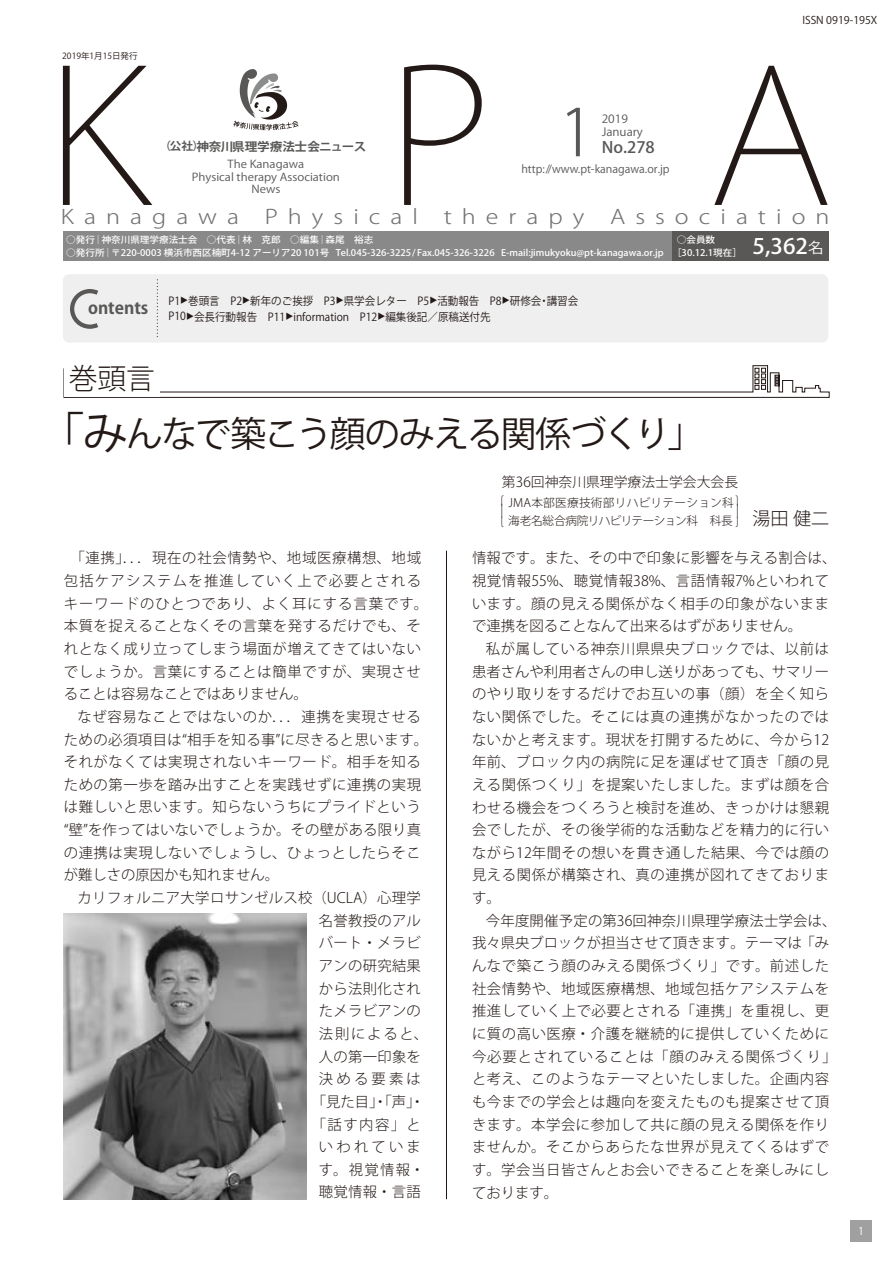
<style>
.page{position:relative;width:893px;height:1263px;background:#fff}
.page>*{position:absolute;margin:0;border:0;box-sizing:border-box;transform-origin:0 0}
.t1{font:200 184.35px "Koz Go Pro";color:#231916;scale:1.05 1}
.t2{font:300 64.95px "Koz Go Pro";color:#595857}
.t3{font:35.7px "Koz Go Pro";letter-spacing:-.05em;color:#231916}
.t4{font:300 28.65px "Koz Go Pro";color:#231916}
.t5{font:500 21.15px "Koz Go Pro";color:#fff;scale:1.05 1}
.t6{font:300 19.95px "Koz Go Pro";letter-spacing:.43em;color:#727272;scale:1.18 1}
.t7{font:300 18px "Koz Go Pro";color:#231916}
.t8{font:700 16.95px "Koz Go Pro";color:#595857}
.t9{font:500 15.6px "Koz Go Pro";color:#595857;scale:1.05 1}
.t10{font:300 14.4px/22.6px "Koz Go Pro";letter-spacing:.04em;color:#231916}
.t11{font:300 14.4px/22.6px "Koz Go Pro";letter-spacing:.02em;color:#231916}
.t12{font:300 13.8px/12.8px "Koz Go Pro";color:#231916;text-align:justify}
.t13{font:700 12px "Koz Go Pro";letter-spacing:-.04em;color:#595857;scale:1.05 1}
.t14{font:300 11.7px/18px "Koz Go Pro";letter-spacing:.02em;color:#231916}
.t15{font:11.25px "Koz Go Pro";color:#595857;scale:1.05 1}
.t16{font:11.1px "Koz Go Pro";color:#231916;scale:.95 1}
.t17{font:10.95px "Koz Go Pro";color:#595857}
.t18{font:10.8px/12.1px "Koz Go Pro";color:#595857;text-align:center;scale:1.08 1}
.t19{font:10.65px "Koz Go Pro";color:#231916}
.t20{font:10.65px "Koz Go Pro";color:#fff}
.t21{font:500 9.15px/12.8px "Koz Go Pro";color:#fff;scale:1.05 1}
.t22{font:8.55px "Koz Go Pro";color:#231916}
.t23{font:8.1px "Koz Go Pro";color:#231916;scale:.95 1}
.s1{font-size:11.1px}
.s2{font-weight:400;font-size:14.55px}
.s3{font-size:44.7px}
</style>
<div class="page">
<img style="left:64px;top:913px;width:242px;height:286px">
<div style="left:850px;top:1220px;width:22px;height:22px;background:#a0a0a1"></div>
<hr style="left:446px;top:551px;width:1px;height:648px;background:#231916">
<svg style="left:64px;top:365px;width:766px;height:33px"></svg>
<div style="left:65px;top:361px;width:95px;height:36px;background:#fff"></div>
<div style="left:63px;top:231px;width:765px;height:30px;background:#898989"></div>
<div style="left:672px;top:231px;width:156px;height:30px;background:#595857"></div>
<svg style="left:233px;top:69px;width:66px;height:61px"></svg>
<div style="left:63px;top:274px;width:765px;height:69px;background:#efeff0;border-radius:6px"></div>
<svg style="left:70px;top:289px;width:29px;height:40px"></svg>
<svg style="left:157px;top:280px;width:1px;height:58px"></svg>
<p class="t19" style="left:802px;top:13px;width:77px">ISSN 0919-195X</p>
<p class="t22" style="left:62px;top:50px;width:77px">2019年1月15日発行</p>
<h1 class="t1" style="left:45px;top:16px;width:101px">K</h1>
<h3 class="t6" style="left:61px;top:204px;width:152px">Kanagawa</h3>
<h3 class="t6" style="left:265px;top:204px;width:131px">Physical</h3>
<h1 class="t1" style="left:386px;top:16px;width:101px">P</h1>
<h3 class="t6" style="left:444px;top:204px;width:121px">therapy</h3>
<h3 class="t6" style="left:610px;top:204px;width:188px">Association</h3>
<h1 class="t1" style="left:708px;top:16px;width:121px">A</h1>
<h2 class="t2" style="left:559px;top:90px;width:37px">1</h2>
<p class="t15" style="left:602px;top:112px;width:26px">2019</p>
<p class="t9" style="left:602px;top:137px;width:52px">No.278</p>
<p class="t15" style="left:602px;top:125px;width:41px">January</p>
<p class="t13" style="left:160px;top:138px;width:198px"><span class="s1">（公社）</span>神奈川県理学療法士会ニュース</p>
<p class="t18" style="left:192px;top:159px;width:139px">The Kanagawa<br>Physical therapy Association<br>News</p>
<p class="t17" style="left:521px;top:162px;width:150px">http://www.pt-kanagawa.or.jp</p>
<p class="t21" style="left:66px;top:234px;width:294px">○発行｜神奈川県理学療法士会　○代表｜林　克郎　○編集｜森尾　裕志</p>
<p class="t21" style="left:66px;top:246px;width:570px">○発行所｜〒220-0003 横浜市西区楠町4-12 アーリア20 101号 Tel.045-326-3225/Fax.045-326-3226 E-mail:jimukyoku@pt-kanagawa.or.jp</p>
<p class="t21" style="left:672px;top:234px;width:68px;text-indent:5px">○会員数［30.12.1現在］</p>
<p class="t8" style="left:88px;top:297px;width:62px">ontents</p>
<p class="t16" style="left:168px;top:293px;width:14px">P1</p>
<p class="t23" style="left:179px;top:304px;width:10px;rotate:-90deg">▼</p>
<p class="t16" style="left:188px;top:293px;width:58px">巻頭言　P2</p>
<p class="t23" style="left:241px;top:304px;width:10px;rotate:-90deg">▼</p>
<p class="t16" style="left:250px;top:293px;width:91px">新年のご挨拶　P3</p>
<p class="t23" style="left:335px;top:304px;width:10px;rotate:-90deg">▼</p>
<p class="t16" style="left:344px;top:293px;width:91px">県学会レター　P5</p>
<p class="t23" style="left:428px;top:304px;width:10px;rotate:-90deg">▼</p>
<p class="t16" style="left:437px;top:293px;width:69px">活動報告　P8</p>
<p class="t23" style="left:501px;top:304px;width:10px;rotate:-90deg">▼</p>
<p class="t16" style="left:510px;top:293px;width:74px">研修会・講習会</p>
<p class="t16" style="left:168px;top:309px;width:20px">P10</p>
<p class="t23" style="left:185px;top:320px;width:10px;rotate:-90deg">▼</p>
<p class="t16" style="left:194px;top:309px;width:98px">会長行動報告　P11</p>
<p class="t23" style="left:284px;top:320px;width:10px;rotate:-90deg">▼</p>
<p class="t16" style="left:293px;top:309px;width:90px">information　P12</p>
<p class="t23" style="left:376px;top:320px;width:10px;rotate:-90deg">▼</p>
<p class="t16" style="left:385px;top:309px;width:112px">編集後記／原稿送付先</p>
<h3 class="t5" style="left:752px;top:233px;width:69px">5,362<span class="s2">名</span></h3>
<h3 class="t4" style="left:69px;top:360px;width:88px">巻頭言</h3>
<h3 class="t3" style="left:40px;top:410px;width:665px"><span class="s3">「み</span>んなで築こう顔のみえる関係づくり」</h3>
<p class="t12" style="left:502px;top:476px;width:238px">第36回神奈川県理学療法士学会大会長</p>
<p class="t14" style="left:508px;top:493px;width:227px">JMA本部医療技術部リハビリテーション科海老名総合病院リハビリテーション科　科長</p>
<p class="t12" style="left:495px;top:492px;width:15px">⎧ ⎜ ⎩</p>
<p class="t12" style="left:731px;top:492px;width:15px">⎫ ⎜ ⎭</p>
<p class="t7" style="left:753px;top:507px;width:78px">湯田 健二</p>
<p class="t10" style="left:64px;top:547px;width:366px;text-indent:7px">「連携」．．．現在の社会情勢や、地域医療構想、地域包括ケアシステムを推進していく上で必要とされるキーワードのひとつであり、よく耳にする言葉です。本質を捉えることなくその言葉を発するだけでも、それとなく成り立ってしまう場面が増えてきてはいないでしょうか。言葉にすることは簡単ですが、実現させることは容易なことではありません。</p>
<p class="t10" style="left:64px;top:705px;width:366px;text-indent:14px">なぜ容易なことではないのか．．．連携を実現させるための必須項目は“相手を知る事”に尽きると思います。それがなくては実現されないキーワード。相手を知るための第一歩を踏み出すことを実践せずに連携の実現は難しいと思います。知らないうちにプライドという“壁”を作ってはいないでしょうか。その壁がある限り真の連携は実現しないでしょうし、ひょっとしたらそこが難しさの原因かも知れません。</p>
<p class="t10" style="left:78px;top:886px;width:345px">カリフォルニア大学ロサンゼルス校（UCLA）心理学</p>
<p class="t11" style="left:319px;top:909px;width:104px">名誉教授のアル</p>
<p class="t10" style="left:319px;top:932px;width:104px">バート・メラビ</p>
<p class="t11" style="left:319px;top:954px;width:104px">アンの研究結果</p>
<p class="t11" style="left:319px;top:977px;width:104px">から法則化され</p>
<p class="t11" style="left:319px;top:1000px;width:104px">たメラビアンの</p>
<p class="t10" style="left:319px;top:1022px;width:111px">法則によると、</p>
<p class="t11" style="left:319px;top:1045px;width:104px">人の第一印象を</p>
<p class="t10" style="left:319px;top:1068px;width:104px">決める要素は</p>
<p class="t10" style="left:312px;top:1090px;width:114px">「見た目」・「声」・</p>
<p class="t10" style="left:312px;top:1113px;width:111px">「話す内容」と</p>
<p class="t10" style="left:319px;top:1136px;width:104px">いわれていま</p>
<p class="t10" style="left:319px;top:1158px;width:107px">す。視覚情報・</p>
<p class="t10" style="left:319px;top:1181px;width:104px">聴覚情報・言語</p>
<p class="t11" style="left:472px;top:547px;width:366px">情報です。また、その中で印象に影響を与える割合は、視覚情報55%、聴覚情報38%、言語情報7%といわれています。顔の見える関係がなく相手の印象がないままで連携を図ることなんて出来るはずがありません。</p>
<p class="t10" style="left:472px;top:637px;width:359px;text-align:justify;text-indent:14px">私が属している神奈川県県央ブロックでは、以前は患者さんや利用者さんの申し送りがあっても、サマリーのやり取りをするだけでお互いの事（顔）を全く知らない関係でした。そこには真の連携がなかったのではないかと考えます。現状を打開するために、今から12年前、ブロック内の病院に足を運ばせて頂き「顔の見える関係つくり」を提案いたしました。まずは顔を合わせる機会をつくろうと検討を進め、きっかけは懇親会でしたが、その後学術的な活動などを精力的に行いながら12年間その想いを貫き通した結果、今では顔の見える関係が構築され、真の連携が図れてきております。</p>
<p class="t10" style="left:472px;top:909px;width:366px;text-indent:14px">今年度開催予定の第36回神奈川県理学療法士学会は、我々県央ブロックが担当させて頂きます。テーマは「みんなで築こう顔のみえる関係づくり」です。前述した社会情勢や、地域医療構想、地域包括ケアシステムを推進していく上で必要とされる「連携」を重視し、更に質の高い医療・介護を継続的に提供していくために今必要とされていることは「顔のみえる関係づくり」と考え、このようなテーマといたしました。企画内容も今までの学会とは趣向を変えたものも提案させて頂きます。本学会に参加して共に顔の見える関係を作りませんか。そこからあらたな世界が見えてくるはずです。学会当日皆さんとお会いできることを楽しみにしております。</p>
<p class="t20" style="left:858px;top:1224px;width:7px">1</p>
</div>
